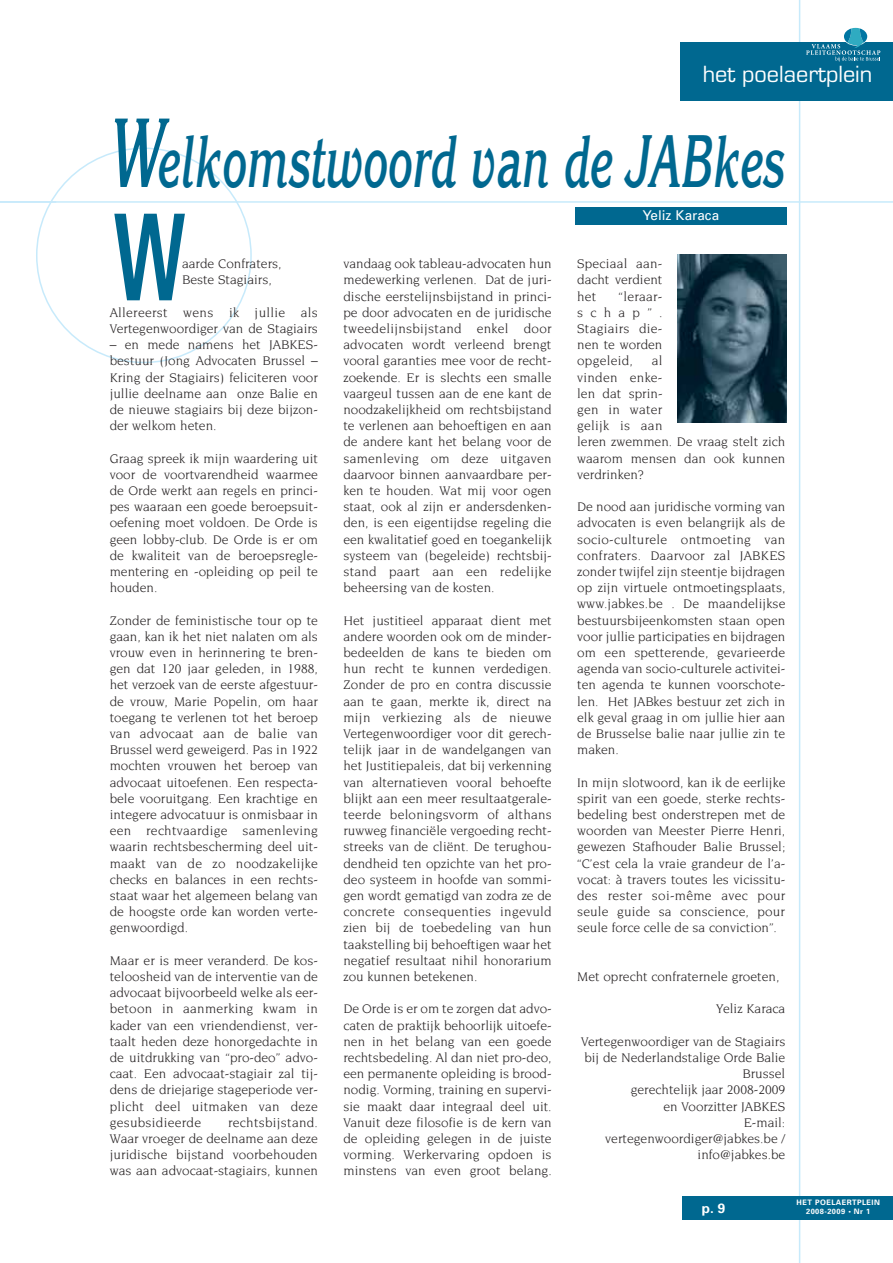
<style>
.page{position:relative;width:893px;height:1263px;background:#fff}
.page>*{position:absolute;margin:0;border:0;box-sizing:border-box;transform-origin:0 0}
.t1{font:700 120px "Univers";color:#006890;scale:.6 1}
.t2{font:italic 700 72.6px "Korinna";color:#006890;scale:.6 1}
.t3{font:24.3px "Eurostile";color:#fff}
.t4{font:13.5px/16.2px "Novarese";color:#231f20;text-align:justify}
.t5{font:13.5px "Univers";color:#fff}
.t6{font:700 13.5px "Univers";color:#fff}
.t7{font:700 7.5px/9px "Univers";letter-spacing:.055em;color:#fff;text-align:center}
.s1{font-size:95.85px}
</style>
<div class="page">
<svg style="left:36px;top:148px;width:216px;height:215px"></svg>
<hr style="left:798px;top:0;width:2px;height:1262px;background:#c7eafb">
<div style="left:680px;top:42px;width:212px;height:59px;background:#006890"></div>
<div style="left:682px;top:1196px;width:210px;height:24px;background:#006890"></div>
<hr style="left:0;top:201px;width:892px;height:2px;background:#c7eafb">
<svg style="left:806px;top:28px;width:74px;height:34px"></svg>
<div style="left:113px;top:255px;width:68px;height:47px;background:#fff"></div>
<div style="left:575px;top:208px;width:211px;height:17px;background:#006890"></div>
<img style="left:677px;top:255px;width:109px;height:167px">
<h3 class="t3" style="left:702px;top:61px;width:171px">het poelaertplein</h3>
<h2 class="t2" style="left:108px;top:118px;width:1126px"><span class="s1">W</span>elkomstwoord van de JABkes</h2>
<h1 class="t1" style="left:114px;top:185px;width:122px">W</h1>
<p class="t5" style="left:643px;top:208px;width:78px">Yeliz Karaca</p>
<p class="t4" style="left:577px;top:256px;width:87px">Speciaal aan&shy;dacht verdient het</p>
<p class="t4" style="left:343px;top:256px;width:210px">vandaag ook tableau-advocaten hun medewerking verlenen. Dat de juri&shy;dische eerstelijnsbijstand in princi&shy;pe door advocaten en de juridische tweedelijnsbijstand enkel door advocaten wordt verleend brengt vooral garanties mee voor de recht&shy;zoekende. Er is slechts een smalle vaargeul tussen aan de ene kant de noodzakelijkheid om rechtsbijstand te verlenen aan behoeftigen en aan de andere kant het belang voor de samenleving om deze uitgaven daarvoor binnen aanvaardbare per&shy;ken te houden. Wat mij voor ogen staat, ook al zijn er andersdenken&shy;den, is een eigentijdse regeling die een kwalitatief goed en toegankelijk systeem van (begeleide) rechtsbij&shy;stand paart aan een redelijke beheersing van de kosten.</p>
<p class="t4" style="left:343px;top:612px;width:210px">Het justitieel apparaat dient met andere woorden ook om de minder&shy;bedeelden de kans te bieden om hun recht te kunnen verdedigen.<br>Zonder de pro en contra discussie aan te gaan, merkte ik, direct na mijn verkiezing als de nieuwe Vertegenwoordiger voor dit gerech&shy;telijk jaar in de wandelgangen van het Justitiepaleis, dat bij verkenning van alternatieven vooral behoefte blijkt aan een meer resultaatgerale&shy;teerde beloningsvorm of althans ruwweg financiële vergoeding recht&shy;streeks van de cliënt. De terughou&shy;dendheid ten opzichte van het pro&shy;deo systeem in hoofde van sommi&shy;gen wordt gematigd van zodra ze de concrete consequenties ingevuld zien bij de toebedeling van hun taakstelling bij behoeftigen waar het negatief resultaat nihil honorarium zou kunnen betekenen.</p>
<p class="t4" style="left:343px;top:1001px;width:210px">De Orde is er om te zorgen dat advo&shy;caten de praktijk behoorlijk uitoefe&shy;nen in het belang van een goede rechtsbedeling. Al dan niet pro-deo, een permanente opleiding is brood&shy;nodig. Vorming, training en supervi&shy;sie maakt daar integraal deel uit.<br>Vanuit deze filosofie is de kern van de opleiding gelegen in de juiste vorming. Werkervaring opdoen is minstens van even groot belang.</p>
<p class="t4" style="left:182px;top:256px;width:101px">aarde Confraters,<br>Beste Stagiairs,</p>
<p class="t4" style="left:110px;top:304px;width:210px">Allereerst wens ik jullie als<br>Vertegenwoordiger van de Stagiairs</p>
<p class="t4" style="left:110px;top:337px;width:210px">– en mede namens het JABKES&shy;bestuur (Jong Advocaten Brussel – Kring der Stagiairs) feliciteren voor jullie deelname aan onze Balie en de nieuwe stagiairs bij deze bijzon&shy;der welkom heten.</p>
<p class="t4" style="left:110px;top:450px;width:210px">Graag spreek ik mijn waardering uit voor de voortvarendheid waarmee de Orde werkt aan regels en princi&shy;pes waaraan een goede beroepsuit&shy;oefening moet voldoen. De Orde is geen lobby-club. De Orde is er om de kwaliteit van de beroepsregle&shy;mentering en -opleiding op peil te houden.</p>
<p class="t4" style="left:110px;top:612px;width:210px">Zonder de feministische tour op te gaan, kan ik het niet nalaten om als vrouw even in herinnering te bren&shy;gen dat 120 jaar geleden, in 1988, het verzoek van de eerste afgestuur&shy;de vrouw, Marie Popelin, om haar toegang te verlenen tot het beroep van advocaat aan de balie van Brussel werd geweigerd. Pas in 1922 mochten vrouwen het beroep van advocaat uitoefenen. Een respecta&shy;bele vooruitgang. Een krachtige en integere advocatuur is onmisbaar in een rechtvaardige samenleving waarin rechtsbescherming deel uit&shy;maakt van de zo noodzakelijke checks en balances in een rechts&shy;staat waar het algemeen belang van de hoogste orde kan worden verte&shy;genwoordigd.</p>
<p class="t4" style="left:110px;top:952px;width:210px">Maar er is meer veranderd. De kos&shy;teloosheid van de interventie van de advocaat bijvoorbeeld welke als eer&shy;betoon in aanmerking kwam in kader van een vriendendienst, ver&shy;taalt heden deze honorgedachte in de uitdrukking van “pro-deo” advo&shy;caat. Een advocaat-stagiair zal tij&shy;dens de driejarige stageperiode ver&shy;plicht deel uitmaken van deze gesubsidieerde</p>
<p class="t4" style="left:577px;top:288px;width:87px;text-indent:41px">“leraar&shy;schap”.<br>Stagiairs die&shy;nen te worden opgeleid,</p>
<p class="t4" style="left:577px;top:353px;width:210px;text-align:left;text-indent:75px">al<br>vinden enke-<br>len dat sprin-<br>gen in water<br>gelijk is aan<br>leren zwemmen. De vraag stelt zich waarom mensen dan ook kunnen verdrinken?</p>
<p class="t4" style="left:577px;top:499px;width:210px">De nood aan juridische vorming van advocaten is even belangrijk als de socio-culturele ontmoeting van confraters. Daarvoor zal JABKES zonder twijfel zijn steentje bijdragen op zijn virtuele ontmoetingsplaats, www.jabkes.be . De maandelijkse bestuursbijeenkomsten staan open voor jullie participaties en bijdragen om een spetterende, gevarieerde agenda van socio-culturele activitei&shy;ten agenda te kunnen voorschote&shy;len. Het JABkes bestuur zet zich in elk geval graag in om jullie hier aan de Brusselse balie naar jullie zin te maken.</p>
<p class="t4" style="left:577px;top:774px;width:210px">In mijn slotwoord, kan ik de eerlijke spirit van een goede, sterke rechts&shy;bedeling best onderstrepen met de woorden van Meester Pierre Henri, gewezen Stafhouder Balie Brussel; “C’est cela la vraie grandeur de l’a&shy;vocat: à travers toutes les vicissitu&shy;des rester soi-même avec pour seule guide sa conscience, pour seule force celle de sa conviction”.</p>
<p class="t4" style="left:577px;top:968px;width:204px">Met oprecht confraternele groeten,</p>
<p class="t4" style="left:716px;top:1001px;width:71px">Yeliz Karaca</p>
<p class="t4" style="left:581px;top:1033px;width:206px;text-align:right">Vertegenwoordiger van de Stagiairs bij de Nederlandstalige Orde Balie<br>Brussel<br>gerechtelijk jaar 2008-2009<br>en Voorzitter JABKES<br>E-mail: vertegenwoordiger@jabkes.be / info@jabkes.be</p>
<p class="t4" style="left:110px;top:1114px;width:210px;text-indent:118px">rechtsbijstand.<br>Waar vroeger de deelname aan deze juridische bijstand voorbehouden was aan advocaat-stagiairs, kunnen</p>
<p class="t6" style="left:701px;top:1200px;width:25px">p. 9</p>
<p class="t7" style="left:796px;top:1198px;width:85px">HET POELAERTPLEIN<br>2008-2009 • Nr 1</p>
</div>
